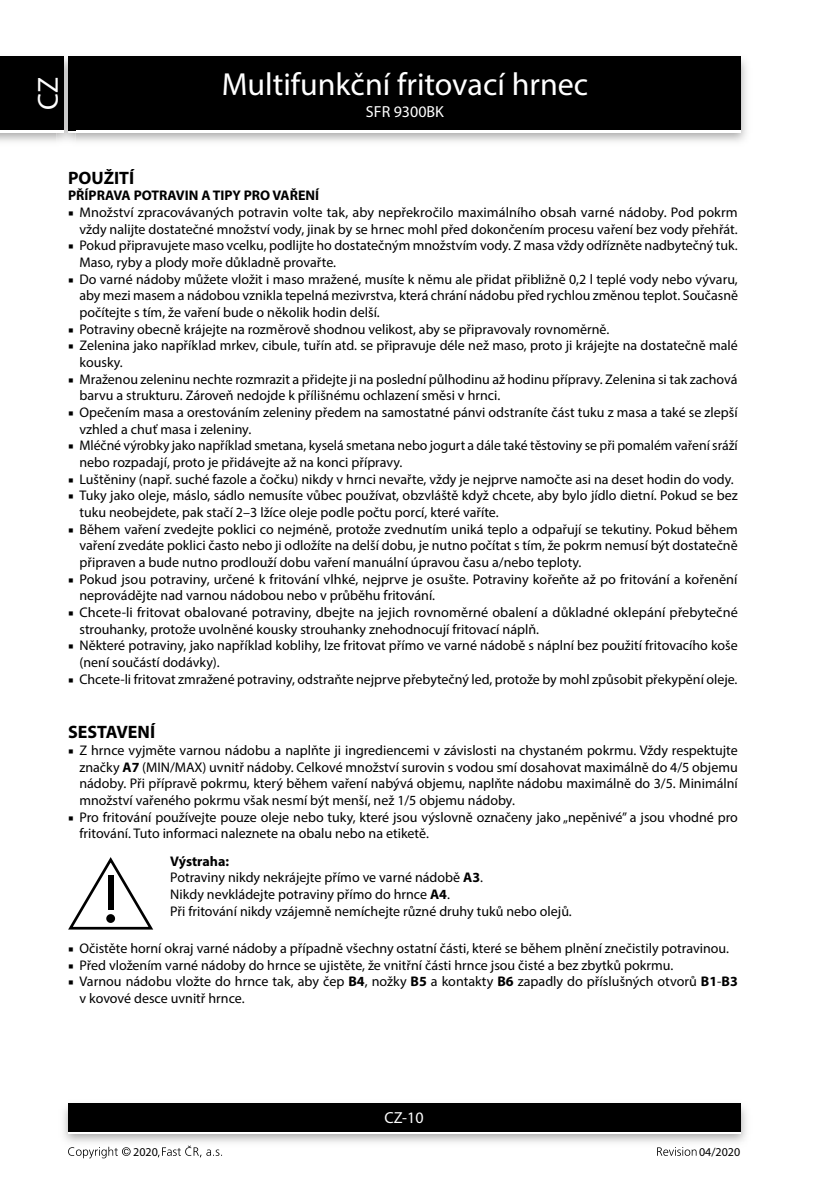
<style>
.page{position:relative;width:840px;height:1191px;background:#fff}
.page>*{position:absolute;margin:0;border:0;box-sizing:border-box;transform-origin:0 0}
.t1{font:32px "Myriad Pro";color:#fff}
.t2{font:29px "Myriad Pro";color:#fff}
.t3{font:700 18px "Myriad Pro";color:#000}
.t4{font:16px "Myriad Pro";color:#fff}
.t5{font:14px/16.6px "Myriad Pro";color:#000}
.t6{font:700 14px "Myriad Pro";color:#000}
.t7{font:12px "Myriad Pro";color:#000}
.s1{font-family:"Minion Pro"}
.s2{font-weight:700}
</style>
<div class="page">
<img style="left:0;top:56px;width:747px;height:86px">
<div style="left:68px;top:59px;width:672px;height:74px;background:#fff"></div>
<div style="left:68px;top:57px;width:672px;height:73px;background:#000"></div>
<img style="left:63px;top:1103px;width:684px;height:40px">
<div style="left:68px;top:1106px;width:672px;height:28px;background:linear-gradient(to right,#fff,#fff)"></div>
<div style="left:68px;top:1103px;width:672px;height:28px;background:#000"></div>
<img style="left:57px;top:56px;width:18px;height:86px">
<img style="left:68px;top:130px;width:7px;height:3px">
<svg style="left:68px;top:57px;width:7px;height:2px"></svg>
<img style="left:68px;top:59px;width:7px;height:71px">
<div style="left:0;top:59px;width:64px;height:74px;background:#fff"></div>
<div style="left:0;top:57px;width:64px;height:73px;background:#000"></div>
<svg style="left:68px;top:1146px;width:62px;height:12px"></svg>
<svg style="left:158px;top:1145px;width:64px;height:12px"></svg>
<svg style="left:657px;top:1147px;width:39px;height:8px"></svg>
<svg style="left:68px;top:857px;width:85px;height:72px"></svg>
<div style="left:108px;top:874px;width:5px;height:35px;background:#000"></div>
<div style="left:106px;top:914px;width:9px;height:9px;background:#000;border-radius:50%"></div>
<h2 class="t2" style="left:30px;top:110px;width:34px;rotate:-90deg">CZ</h2>
<h1 class="t1" style="left:221px;top:64px;width:368px">Multifunkční fritovací hrnec</h1>
<p class="t4" style="left:366px;top:101px;width:79px">SFR 9300BK</p>
<p class="t3" style="left:68px;top:166px;width:68px">POUŽITÍ</p>
<p class="t6" style="left:68px;top:186px;width:252px">PŘÍPRAVA POTRAVIN A TIPY PRO VAŘENÍ</p>
<p class="t5" style="left:68px;top:204px;width:671px;text-align:right"><span class="s1">■</span> Množství zpracovávaných potravin volte tak, aby nepřekročilo maximálního obsah varné nádoby. Pod pokrm vždy nalijte dostatečné množství vody, jinak by se hrnec mohl před dokončením procesu vaření bez vody přehřát.</p>
<p class="t5" style="left:79px;top:237px;width:659px;text-indent:-11px"><span class="s1">■</span> Pokud připravujete maso vcelku, podlijte ho dostatečným množstvím vody. Z masa vždy odřízněte nadbytečný tuk.<br>Maso, ryby a plody moře důkladně provařte.</p>
<p class="t5" style="left:79px;top:270px;width:659px;text-align:justify;text-indent:-11px"><span class="s1">■</span> Do varné nádoby můžete vložit i maso mražené, musíte k němu ale přidat přibližně 0,2 l teplé vody nebo vývaru, aby mezi masem a nádobou vznikla tepelná mezivrstva, která chrání nádobu před rychlou změnou teplot. Současně počítejte s tím, že vaření bude o několik hodin delší.</p>
<p class="t5" style="left:68px;top:320px;width:542px"><span class="s1">■</span> Potraviny obecně krájejte na rozměrově shodnou velikost, aby se připravovaly rovnoměrně.</p>
<p class="t5" style="left:79px;top:337px;width:659px;text-indent:-11px"><span class="s1">■</span> Zelenina jako například mrkev, cibule, tuřín atd. se připravuje déle než maso, proto ji krájejte na dostatečně malé kousky.</p>
<p class="t5" style="left:79px;top:370px;width:659px;text-indent:-11px"><span class="s1">■</span> Mraženou zeleninu nechte rozmrazit a přidejte ji na poslední půlhodinu až hodinu přípravy. Zelenina si tak zachová barvu a strukturu. Zároveň nedojde k přílišnému ochlazení směsi v hrnci.</p>
<p class="t5" style="left:79px;top:404px;width:659px;text-indent:-11px"><span class="s1">■</span> Opečením masa a orestováním zeleniny předem na samostatné pánvi odstraníte část tuku z masa a také se zlepší vzhled a chuť masa i zeleniny.</p>
<p class="t5" style="left:79px;top:437px;width:659px;text-indent:-11px"><span class="s1">■</span> Mléčné výrobky jako například smetana, kyselá smetana nebo jogurt a dále také těstoviny se při pomalém vaření sráží nebo rozpadají, proto je přidávejte až na konci přípravy.</p>
<p class="t5" style="left:68px;top:470px;width:667px"><span class="s1">■</span> Luštěniny (např. suché fazole a čočku) nikdy v hrnci nevařte, vždy je nejprve namočte asi na deset hodin do vody.</p>
<p class="t5" style="left:79px;top:487px;width:659px;text-indent:-11px"><span class="s1">■</span> Tuky jako oleje, máslo, sádlo nemusíte vůbec používat, obzvláště když chcete, aby bylo jídlo dietní. Pokud se bez tuku neobejdete, pak stačí 2–3 lžíce oleje podle počtu porcí, které vaříte.</p>
<p class="t5" style="left:79px;top:520px;width:659px;text-align:justify;text-indent:-11px"><span class="s1">■</span> Během vaření zvedejte poklici co nejméně, protože zvednutím uniká teplo a odpařují se tekutiny. Pokud během vaření zvedáte poklici často nebo ji odložíte na delší dobu, je nutno počítat s tím, že pokrm nemusí být dostatečně připraven a bude nutno prodlouží dobu vaření manuální úpravou času a/nebo teploty.</p>
<p class="t5" style="left:79px;top:570px;width:659px;text-indent:-11px"><span class="s1">■</span> Pokud jsou potraviny, určené k fritování vlhké, nejprve je osušte. Potraviny kořeňte až po fritování a kořenění neprovádějte nad varnou nádobou nebo v průběhu fritování.</p>
<p class="t5" style="left:79px;top:604px;width:659px;text-indent:-11px"><span class="s1">■</span> Chcete-li fritovat obalované potraviny, dbejte na jejich rovnoměrné obalení a důkladné oklepání přebytečné strouhanky, protože uvolněné kousky strouhanky znehodnocují fritovací náplň.</p>
<p class="t5" style="left:79px;top:637px;width:659px;text-indent:-11px"><span class="s1">■</span> Některé potraviny, jako například koblihy, lze fritovat přímo ve varné nádobě s náplní bez použití fritovacího koše (není součástí dodávky).</p>
<p class="t5" style="left:68px;top:670px;width:670px"><span class="s1">■</span> Chcete-li fritovat zmražené potraviny, odstraňte nejprve přebytečný led, protože by mohl způsobit překypění oleje.</p>
<p class="t3" style="left:68px;top:720px;width:88px">SESTAVENÍ</p>
<p class="t5" style="left:79px;top:742px;width:659px;text-align:justify;text-indent:-11px"><span class="s1">■</span> Z hrnce vyjměte varnou nádobu a naplňte ji ingrediencemi v závislosti na chystaném pokrmu. Vždy respektujte značky <span class="s2">A7</span> (MIN/MAX) uvnitř nádoby. Celkové množství surovin s vodou smí dosahovat maximálně do 4/5 objemu nádoby. Při přípravě pokrmu, který během vaření nabývá objemu, naplňte nádobu maximálně do 3/5. Minimální množství vařeného pokrmu však nesmí být menší, než 1/5 objemu nádoby.</p>
<p class="t5" style="left:79px;top:808px;width:659px;text-indent:-11px"><span class="s1">■</span> Pro fritování používejte pouze oleje nebo tuky, které jsou výslovně označeny jako „nepěnivé” a jsou vhodné pro fritování. Tuto informaci naleznete na obalu nebo na etiketě.</p>
<p class="t5" style="left:170px;top:852px;width:403px"><span class="s2">Výstraha:<br></span>Potraviny nikdy nekrájejte přímo ve varné nádobě <span class="s2">A3</span>.<br>Nikdy nevkládejte potraviny přímo do hrnce <span class="s2">A4</span>.<br>Při fritování nikdy vzájemně nemíchejte různé druhy tuků nebo olejů.</p>
<p class="t5" style="left:68px;top:939px;width:662px"><span class="s1">■</span> Očistěte horní okraj varné nádoby a případně všechny ostatní části, které se během plnění znečistily potravinou.</p>
<p class="t5" style="left:68px;top:956px;width:606px"><span class="s1">■</span> Před vložením varné nádoby do hrnce se ujistěte, že vnitřní části hrnce jsou čisté a bez zbytků pokrmu.</p>
<p class="t5" style="left:79px;top:973px;width:659px;text-indent:-11px"><span class="s1">■</span> Varnou nádobu vložte do hrnce tak, aby čep <span class="s2">B4</span>, nožky <span class="s2">B5</span> a kontakty <span class="s2">B6</span> zapadly do příslušných otvorů <span class="s2">B1</span>-<span class="s2">B3 </span>v kovové desce uvnitř hrnce.</p>
<p class="t4" style="left:384px;top:1108px;width:41px">CZ-10</p>
<p class="t7" style="left:133px;top:1144px;width:26px">2020</p>
<p class="t7" style="left:698px;top:1144px;width:43px">04/2020</p>
</div>
